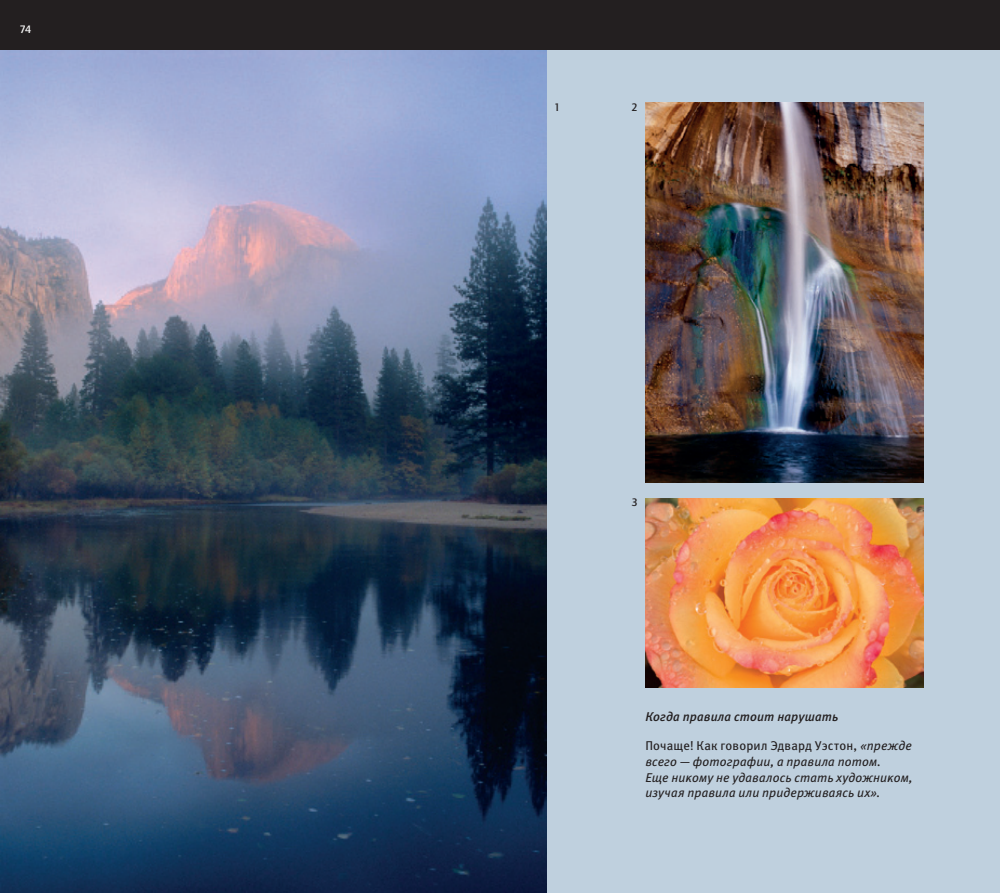
<style>
.page{position:relative;width:1000px;height:893px;background:#fff}
.page>*{position:absolute;margin:0;border:0;box-sizing:border-box;transform-origin:0 0}
.t1{font:italic 12.75px/15.8px "Meta Book C";letter-spacing:.01em;color:#231f20}
.t2{font:italic 12.75px "Meta Medium C";letter-spacing:.01em;color:#231f20}
.t3{font:500 11.25px "Quay Sans ITC Std";color:#231f20}
.t4{font:500 11.25px "Quay Sans ITC Std";color:#fcfcfc}
.s1{font-style:normal}
</style>
<div class="page">
<div style="left:546px;top:49px;width:453px;height:844px;background:#bfd0de"></div>
<img style="left:0;top:49px;width:546px;height:844px">
<img style="left:645px;top:103px;width:278px;height:379px">
<img style="left:645px;top:498px;width:278px;height:189px">
<div style="left:0;top:0;width:999px;height:49px;background:#231f20"></div>
<p class="t4" style="left:20px;top:23px;width:13px">74</p>
<p class="t3" style="left:554px;top:101px;width:8px">1</p>
<p class="t3" style="left:631px;top:101px;width:8px">2</p>
<p class="t3" style="left:631px;top:495px;width:8px">3</p>
<p class="t2" style="left:645px;top:709px;width:194px">Когда правила стоит нарушать</p>
<p class="t1" style="left:645px;top:738px;width:269px"><span class="s1">Почаще! Как говорил Эдвард Уэстон,</span> «прежде всего — фотографии, а правила потом.<br>Еще никому не удавалось стать художником, изучая правила или придерживаясь их».</p>
</div>
